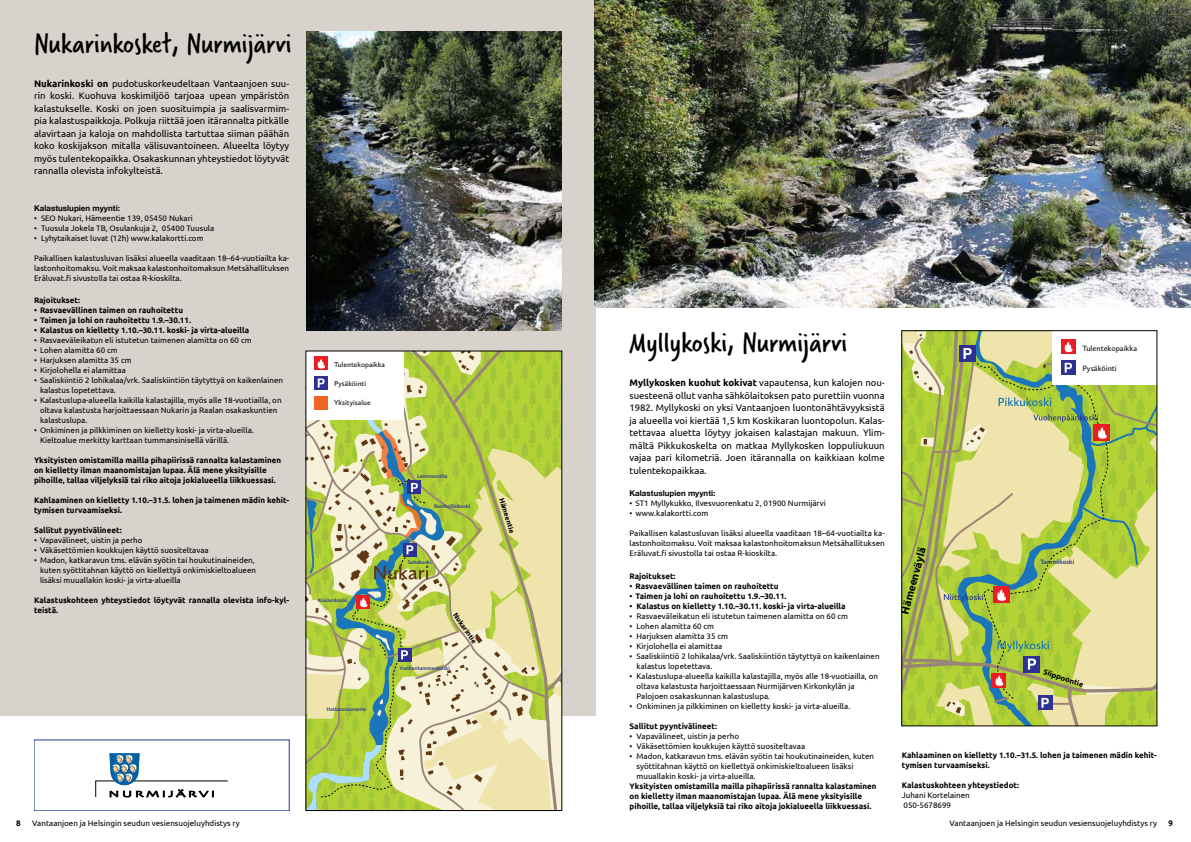
<style>
.page{position:relative;width:1191px;height:842px;background:#fff}
.page>*{position:absolute;margin:0;border:0;box-sizing:border-box;transform-origin:0 0}
.t1{font:30px "Verveine";color:#000}
.t2{font:700 11.3px "Myriad Pro";color:#000}
.t3{font:9.5px/12.5px "Ubuntu";color:#000;text-align:justify}
.t4{font:8px/10px "Ubuntu";color:#000}
.t5{font:700 8px/10px "Ubuntu";color:#000}
.t6{font:700 8px "Helvetica Neue";color:#000}
.t7{font:600 8px "Calluna Sans";color:#231f20}
.t8{font:700 8px "Myriad Pro";color:#000}
.t9{font:600 7.4px "Calluna Sans";color:#231f20}
.t10{font:700 7.4px "Myriad Pro";color:#000}
.t11{font:600 6.5px "Myriad Pro";color:#2b388f}
.t12{font:600 5.4px "Myriad Pro";color:#2b388f}
.s1{font-weight:700}
</style>
<div class="page">
<div style="left:0;top:0;width:595px;height:716px;background:#d7d2cc"></div>
<svg style="left:95px;top:753px;width:133px;height:44px"></svg>
<svg style="left:308px;top:353px;width:252px;height:456px"></svg>
<svg style="left:903px;top:332px;width:252px;height:392px"></svg>
<div style="left:901px;top:330px;width:256px;height:396px;border:1px solid #000"></div>
<img style="left:306px;top:31px;width:255px;height:300px">
<img style="left:594px;top:0;width:597px;height:308px">
<h1 class="t1" style="left:34px;top:22px;width:259px">Nukarinkosket, Nurmijärvi</h1>
<p class="t3" style="left:34px;top:77px;width:257px"><span class="s1">Nukarinkoski on</span> pudotuskorkeudeltaan Vantaanjoen suu&shy;rin koski. Kuohuva koskimiljöö tarjoaa upean ympäristön kalastukselle. Koski on joen suosituimpia ja saalisvarmim&shy;pia kalastuspaikkoja. Polkuja riittää joen itärannalta pitkälle alavirtaan ja kaloja on mahdollista tartuttaa siiman päähän koko koskijakson mitalla välisuvantoineen. Alueelta löytyy myös tulentekopaikka. Osakaskunnan yhteystiedot löytyvät rannalla olevista infokylteistä.</p>
<p class="t6" style="left:34px;top:202px;width:87px">Kalastuslupien myynti:</p>
<p class="t4" style="left:34px;top:213px;width:160px">• SEO Nukari, Hämeentie 139, 05450 Nukari</p>
<p class="t4" style="left:34px;top:223px;width:182px">• Tuusula Jokela TB, Osulankuja 2, 05400 Tuusula</p>
<p class="t4" style="left:34px;top:233px;width:171px">• Lyhytaikaiset luvat (12h) www.kalakortti.com</p>
<p class="t4" style="left:34px;top:253px;width:257px;text-align:justify">Paikallisen kalastusluvan lisäksi alueella vaaditaan 18–64-vuotiailta ka&shy;lastonhoitomaksu. Voit maksaa kalastonhoitomaksun Metsähallituksen Eräluvat.fi sivustolla tai ostaa R-kioskilta.</p>
<p class="t5" style="left:34px;top:295px;width:48px">Rajoitukset:</p>
<p class="t5" style="left:34px;top:305px;width:150px">• Rasvaevällinen taimen on rauhoitettu</p>
<p class="t5" style="left:34px;top:315px;width:158px">• Taimen ja lohi on rauhoitettu 1.9.–30.11.</p>
<p class="t5" style="left:34px;top:325px;width:217px">• Kalastus on kielletty 1.10.–30.11. koski- ja virta-alueilla</p>
<p class="t4" style="left:34px;top:335px;width:219px">• Rasvaeväleikatun eli istutetun taimenen alamitta on 60 cm</p>
<p class="t4" style="left:34px;top:345px;width:85px">• Lohen alamitta 60 cm</p>
<p class="t4" style="left:34px;top:355px;width:99px">• Harjuksen alamitta 35 cm</p>
<p class="t4" style="left:34px;top:365px;width:93px">• Kirjolohella ei alamittaa</p>
<p class="t4" style="left:40px;top:375px;width:244px;text-indent:-6px">• Saaliskiintiö 2 lohikalaa/vrk. Saaliskiintiön täytyttyä on kaikenlainen kalastus lopetettava.</p>
<p class="t4" style="left:40px;top:395px;width:243px;text-indent:-6px">• Kalastuslupa-alueella kaikilla kalastajilla, myös alle 18-vuotiailla, on oltava kalastusta harjoittaessaan Nukarin ja Raalan osakaskuntien kalastuslupa.</p>
<p class="t4" style="left:40px;top:425px;width:215px;text-indent:-6px">• Onkiminen ja pilkkiminen on kielletty koski- ja virta-alueilla.<br>Kieltoalue merkitty karttaan tummansinisellä värillä.</p>
<p class="t5" style="left:34px;top:455px;width:249px">Yksityisten omistamilla mailla pihapiirissä rannalta kalastaminen on kielletty ilman maanomistajan lupaa. Älä mene yksityisille pihoille, tallaa viljelyksiä tai riko aitoja jokialueella liikkuessasi.</p>
<p class="t5" style="left:34px;top:495px;width:257px">Kahlaaminen on kielletty 1.10.–31.5. lohen ja taimenen mädin kehit&shy;tymisen turvaamiseksi.</p>
<p class="t5" style="left:34px;top:525px;width:89px">Sallitut pyyntivälineet:</p>
<p class="t4" style="left:34px;top:535px;width:110px">• Vapavälineet, uistin ja perho</p>
<p class="t4" style="left:34px;top:545px;width:176px">• Väkäsettömien koukkujen käyttö suositeltavaa</p>
<p class="t4" style="left:40px;top:555px;width:218px;text-indent:-6px">• Madon, katkaravun tms. elävän syötin tai houkutinaineiden, kuten syöttitahnan käyttö on kiellettyä onkimiskieltoalueen lisäksi muuallakin koski- ja virta-alueilla</p>
<p class="t5" style="left:34px;top:595px;width:257px">Kalastuskohteen yhteystiedot löytyvät rannalla olevista info-kyl&shy;teistä.</p>
<p class="t9" style="left:334px;top:360px;width:52px">Tulentekopaikka</p>
<p class="t9" style="left:334px;top:379px;width:33px">Pysäköinti</p>
<p class="t9" style="left:334px;top:398px;width:38px">Yksityisalue</p>
<p class="t12" style="left:318px;top:596px;width:31px">Koulunkoski</p>
<p class="t12" style="left:327px;top:705px;width:41px">Hattaransuvanto</p>
<p class="t12" style="left:417px;top:472px;width:32px">Lemmensilta</p>
<p class="t12" style="left:434px;top:502px;width:38px">Rusthollinkoski</p>
<p class="t12" style="left:408px;top:558px;width:25px">Sahakoski</p>
<p class="t10" style="left:458px;top:611px;width:37px;rotate:54deg">Nukarintie</p>
<p class="t12" style="left:400px;top:665px;width:51px">Vanhantammenkoski</p>
<p class="t10" style="left:506px;top:497px;width:38px;rotate:73deg">Hämeentie</p>
<p class="t5" style="left:16px;top:818px;width:6px">8</p>
<p class="t4" style="left:32px;top:818px;width:209px">Vantaanjoen ja Helsingin seudun vesiensuojeluyhdistys ry</p>
<h1 class="t1" style="left:629px;top:322px;width:219px">Myllykoski, Nurmijärvi</h1>
<p class="t3" style="left:629px;top:376px;width:257px"><span class="s1">Myllykosken kuohut kokivat</span> vapautensa, kun kalojen nou&shy;suesteenä ollut vanha sähkölaitoksen pato purettiin vuonna 1982. Myllykoski on yksi Vantaanjoen luontonähtävyyksistä ja alueella voi kiertää 1,5 km Koskikaran luontopolun. Kalas&shy;tettavaa aluetta löytyy jokaisen kalastajan makuun. Ylim&shy;mältä Pikkukoskelta on matkaa Myllykosken loppuliukuun vajaa pari kilometriä. Joen itärannalla on kaikkiaan kolme tulentekopaikkaa.</p>
<p class="t6" style="left:629px;top:487px;width:87px">Kalastuslupien myynti:</p>
<p class="t4" style="left:629px;top:498px;width:198px">• ST1 Myllykukko, Ilvesvuorenkatu 2, 01900 Nurmijärvi</p>
<p class="t4" style="left:629px;top:508px;width:80px">• www.kalakortti.com</p>
<p class="t4" style="left:629px;top:528px;width:257px;text-align:justify">Paikallisen kalastusluvan lisäksi alueella vaaditaan 18–64-vuotiailta ka&shy;lastonhoitomaksu. Voit maksaa kalastonhoitomaksun Metsähallituksen Eräluvat.fi sivustolla tai ostaa R-kioskilta.</p>
<p class="t5" style="left:629px;top:571px;width:48px">Rajoitukset:</p>
<p class="t5" style="left:629px;top:581px;width:150px">• Rasvaevällinen taimen on rauhoitettu</p>
<p class="t5" style="left:629px;top:591px;width:158px">• Taimen ja lohi on rauhoitettu 1.9.–30.11.</p>
<p class="t5" style="left:629px;top:601px;width:218px">• Kalastus on kielletty 1.10.–30.11. koski- ja virta-alueilla</p>
<p class="t4" style="left:629px;top:611px;width:220px">• Rasvaeväleikatun eli istutetun taimenen alamitta on 60 cm</p>
<p class="t4" style="left:629px;top:621px;width:86px">• Lohen alamitta 60 cm</p>
<p class="t4" style="left:629px;top:631px;width:100px">• Harjuksen alamitta 35 cm</p>
<p class="t4" style="left:629px;top:641px;width:94px">• Kirjolohella ei alamittaa</p>
<p class="t4" style="left:636px;top:651px;width:244px;text-indent:-7px">• Saaliskiintiö 2 lohikalaa/vrk. Saaliskiintiön täytyttyä on kaikenlainen kalastus lopetettava.</p>
<p class="t4" style="left:636px;top:671px;width:243px;text-indent:-7px">• Kalastuslupa-alueella kaikilla kalastajilla, myös alle 18-vuotiailla, on oltava kalastusta harjoittaessaan Nurmijärven Kirkonkylän ja<br>Palojoen osakaskunnan kalastuslupa.</p>
<p class="t4" style="left:629px;top:701px;width:222px">• Onkiminen ja pilkkiminen on kielletty koski- ja virta-alueilla.</p>
<p class="t5" style="left:629px;top:721px;width:89px">Sallitut pyyntivälineet:</p>
<p class="t4" style="left:629px;top:731px;width:111px">• Vapavälineet, uistin ja perho</p>
<p class="t4" style="left:629px;top:741px;width:177px">• Väkäsettömien koukkujen käyttö suositeltavaa</p>
<p class="t4" style="left:636px;top:751px;width:239px;text-indent:-7px">• Madon, katkaravun tms. elävän syötin tai houkutinaineiden, kuten syöttitahnan käyttö on kiellettyä onkimiskieltoalueen lisäksi muuallakin koski- ja virta-alueilla.</p>
<p class="t5" style="left:629px;top:781px;width:249px">Yksityisten omistamilla mailla pihapiirissä rannalta kalastaminen on kielletty ilman maanomistajan lupaa. Älä mene yksityisille pihoille, tallaa viljelyksiä tai riko aitoja jokialueella liikkuessasi.</p>
<h2 class="t2" style="left:897px;top:612px;width:70px;rotate:-75deg">Hämeenväylä</h2>
<p class="t7" style="left:1082px;top:343px;width:56px">Tulentekopaikka</p>
<p class="t7" style="left:1082px;top:363px;width:36px">Pysäköinti</p>
<p class="t11" style="left:1040px;top:558px;width:35px">Tammikoski</p>
<p class="t8" style="left:1045px;top:666px;width:43px;rotate:18deg">Siippoontie</p>
<p class="t5" style="left:901px;top:750px;width:257px">Kahlaaminen on kielletty 1.10.–31.5. lohen ja taimenen mädin kehit&shy;tymisen turvaamiseksi.</p>
<p class="t5" style="left:901px;top:780px;width:119px">Kalastuskohteen yhteystiedot:</p>
<p class="t4" style="left:901px;top:790px;width:70px">Juhani Kortelainen<br>050-5678699</p>
<p class="t4" style="left:949px;top:818px;width:209px">Vantaanjoen ja Helsingin seudun vesiensuojeluyhdistys ry</p>
<p class="t5" style="left:1168px;top:818px;width:6px">9</p>
</div>
